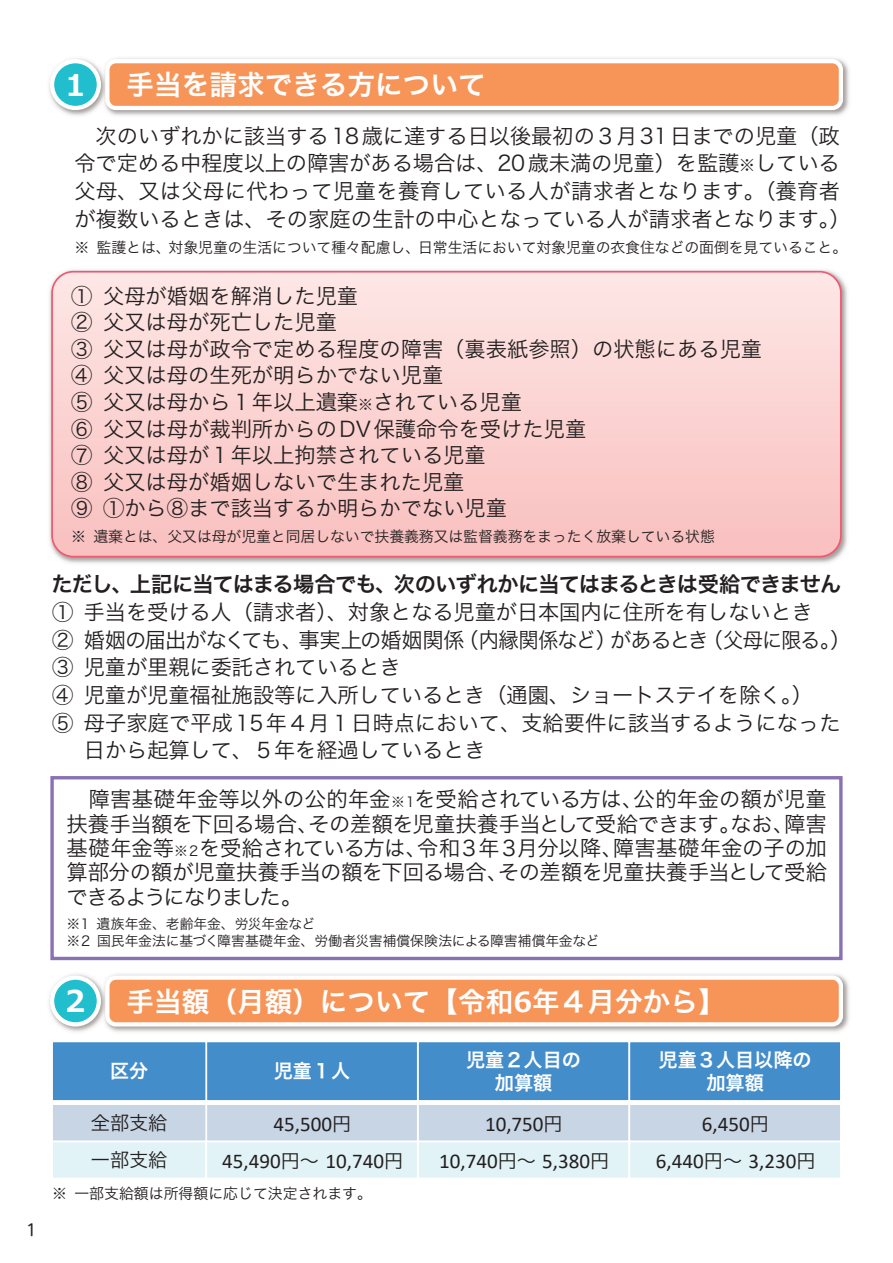
<style>
.page{position:relative;width:893px;height:1263px;background:#fff}
.page>*{position:absolute;margin:0;border:0;box-sizing:border-box;transform-origin:0 0}
.t1{font:700 30px "Meiryo";color:#fff}
.t2{font:27.6px "Hira Kaku Pro W6";color:#fff}
.t3{font:21.3px/27.6px "Hira Kaku Pro W3";color:#231f20}
.t4{font:21.3px/24.5px "Hira Kaku Pro W3";letter-spacing:-.035em;color:#231f20}
.t5{font:21.3px "Hira Kaku Pro W6";letter-spacing:-.05em;color:#231f20}
.t6{font:21.3px "Hira Kaku Pro W3";letter-spacing:-.025em;color:#231f20}
.t7{font:21.3px "Hira Kaku Pro W3";letter-spacing:-.05em;color:#231f20}
.t8{font:21.3px "Hira Kaku Pro W3";letter-spacing:-.03em;color:#231f20}
.t9{font:21.3px "Hira Kaku Pro W3";letter-spacing:.02em;color:#231f20}
.t10{font:21.3px "Hira Kaku Pro W3";letter-spacing:-.02em;color:#231f20}
.t11{font:21px/37.2px "Calibri";color:#231f20;text-align:center}
.t12{font:19.2px/23.4px "Hira Kaku Pro W6";color:#fff;text-align:center}
.t13{font:19.2px "Hira Kaku Pro W3";color:#231f20}
.t14{font:15.9px "UD Shin M Go Pr 6 N";color:#231f20}
.t15{font:15.9px "Hira Kaku Pro W3";color:#231f20}
.t16{font:14.85px "Hira Kaku Pro W3";letter-spacing:-.005em;color:#231f20}
.t17{font:13.8px/17px "Hira Kaku Pro W3";letter-spacing:-.01em;color:#231f20}
.s1{font-family:"Meiryo";font-weight:700}
.s2{font-family:"Hira Kaku Pro W3";font-size:19.2px}
</style>
<div class="page">
<img style="left:49px;top:58px;width:800px;height:58px">
<svg style="left:50px;top:59px;width:51px;height:51px;fill:#21bece"></svg>
<div style="left:107px;top:61px;width:734px;height:47px;background:#f79559;border-radius:9px"></div>
<div style="left:105px;top:59px;width:738px;height:51px;border:4px solid #fff;border-radius:9px"></div>
<img style="left:49px;top:974px;width:800px;height:58px">
<svg style="left:50px;top:975px;width:51px;height:51px;fill:#21bece"></svg>
<div style="left:107px;top:977px;width:734px;height:47px;background:#f79559;border-radius:9px"></div>
<div style="left:105px;top:975px;width:738px;height:51px;border:4px solid #fff;border-radius:9px"></div>
<img style="left:49px;top:270px;width:798px;height:293px">
<svg style="left:52px;top:272px;width:789px;height:285px;background:#fad3d2"></svg>
<div style="left:51px;top:271px;width:791px;height:286px;border:2px solid #f05972;border-radius:21px"></div>
<div style="left:50px;top:776px;width:793px;height:184px;border:3px solid #8972b3"></div>
<div style="left:52px;top:1141px;width:154px;height:37px;background:#e2f3f7"></div>
<div style="left:418px;top:1141px;width:211px;height:37px;background:#e2f3f7"></div>
<div style="left:206px;top:1141px;width:212px;height:37px;background:#e2f3f7"></div>
<div style="left:205px;top:1140px;width:214px;height:39px;border:2px solid #fff"></div>
<div style="left:629px;top:1141px;width:212px;height:37px;background:#e2f3f7"></div>
<div style="left:628px;top:1140px;width:214px;height:39px;border:2px solid #fff"></div>
<div style="left:418px;top:1104px;width:211px;height:37px;background:#c8d5e4"></div>
<div style="left:417px;top:1103px;width:213px;height:39px;border:2px solid #fff"></div>
<div style="left:206px;top:1104px;width:212px;height:37px;background:#c8d5e4"></div>
<div style="left:205px;top:1103px;width:214px;height:39px;border:2px solid #fff"></div>
<div style="left:629px;top:1104px;width:212px;height:37px;background:#c8d5e4"></div>
<div style="left:628px;top:1103px;width:214px;height:39px;border:2px solid #fff"></div>
<div style="left:418px;top:1041px;width:211px;height:60px;background:#448dcb"></div>
<div style="left:417px;top:1040px;width:213px;height:62px;border:2px solid #fff"></div>
<div style="left:206px;top:1041px;width:212px;height:60px;background:#448dcb"></div>
<div style="left:205px;top:1040px;width:214px;height:62px;border:2px solid #fff"></div>
<div style="left:629px;top:1041px;width:212px;height:60px;background:#448dcb"></div>
<div style="left:628px;top:1040px;width:214px;height:62px;border:2px solid #fff"></div>
<div style="left:52px;top:1104px;width:154px;height:37px;background:#c8d5e4"></div>
<div style="left:51px;top:1103px;width:156px;height:39px;border:2px solid #fff"></div>
<div style="left:52px;top:1041px;width:154px;height:60px;background:#448dcb"></div>
<div style="left:51px;top:1040px;width:156px;height:62px;border:2px solid #fff"></div>
<p class="t14" style="left:26px;top:1216px;width:12px">1</p>
<h1 class="t1" style="left:65px;top:64px;width:22px">1</h1>
<p class="t2" style="left:126px;top:60px;width:361px">手当を請求できる方について</p>
<p class="t3" style="left:74px;top:120px;width:767px;text-align:right">　次のいずれかに該当する18歳に達する日以後最初の３月31日までの児童（政している</p>
<p class="t3" style="left:74px;top:148px;width:778px">令で定める中程度以上の障害がある場合は、20歳未満の児童）を監護<br>父母、又は父母に代わって児童を養育している人が請求者となります。（養育者が複数いるときは、その家庭の生計の中心となっている人が請求者となります (。</p>
<p class="t16" style="left:97px;top:234px;width:752px">監護とは、対象児童の生活について種々配慮し、日常生活において対象児童の衣食住などの面倒を見ていること。</p>
<p class="t15" style="left:739px;top:151px;width:17px">※</p>
<p class="t16" style="left:74px;top:234px;width:16px">※</p>
<p class="t3" style="left:71px;top:280px;width:23px">①</p>
<p class="t3" style="left:103px;top:280px;width:257px">父母が婚姻を解消した児童</p>
<p class="t3" style="left:71px;top:307px;width:23px">②</p>
<p class="t3" style="left:103px;top:307px;width:235px">父又は母が死亡した児童</p>
<p class="t3" style="left:71px;top:334px;width:23px">③</p>
<p class="t3" style="left:103px;top:334px;width:661px">父又は母が政令で定める程度の障害（裏表紙参照）の状態にある児童</p>
<p class="t3" style="left:71px;top:360px;width:23px">④</p>
<p class="t3" style="left:103px;top:360px;width:342px">父又は母の生死が明らかでない児童</p>
<p class="t3" style="left:71px;top:387px;width:23px">⑤</p>
<p class="t3" style="left:103px;top:387px;width:257px">父又は母から１年以上遺棄</p>
<p class="t3" style="left:373px;top:387px;width:150px">されている児童</p>
<p class="t16" style="left:358px;top:391px;width:16px">※</p>
<p class="t3" style="left:71px;top:413px;width:23px">⑥</p>
<p class="t3" style="left:103px;top:413px;width:485px">父又は母が裁判所からのDV保護命令を受けた児童</p>
<p class="t3" style="left:71px;top:440px;width:23px">⑦</p>
<p class="t3" style="left:103px;top:440px;width:384px">父又は母が１年以上拘禁されている児童</p>
<p class="t3" style="left:71px;top:467px;width:437px;line-height:26.5px">⑧<br>⑨ ①から⑧まで該当するか明らかでない児童</p>
<p class="t16" style="left:93px;top:523px;width:623px">遺棄とは、父又は母が児童と同居しないで扶養義務又は監督義務をまったく放棄している状態</p>
<p class="t3" style="left:103px;top:466px;width:363px">父又は母が婚姻しないで生まれた児童</p>
<p class="t16" style="left:71px;top:523px;width:16px">※</p>
<p class="t5" style="left:51px;top:565px;width:791px">ただし、上記に当てはまる場合でも、次のいずれかに当てはまるときは受給できません</p>
<p class="t3" style="left:84px;top:597px;width:731px">手当を受ける人（請求者）、対象となる児童が日本国内に住所を有しないとき</p>
<p class="t3" style="left:52px;top:597px;width:23px">①</p>
<p class="t3" style="left:52px;top:624px;width:23px">②</p>
<p class="t7" style="left:84px;top:621px;width:221px">婚姻の届出がなくても、</p>
<p class="t3" style="left:299px;top:624px;width:167px">事実上の婚姻関係</p>
<p class="t3" style="left:457px;top:624px;width:161px">（内縁関係など）</p>
<p class="t3" style="left:610px;top:624px;width:100px">があるとき</p>
<p class="t3" style="left:702px;top:624px;width:151px">（父母に限る (。</p>
<p class="t3" style="left:52px;top:652px;width:23px">③</p>
<p class="t3" style="left:84px;top:652px;width:319px">児童が里親に委託されているとき</p>
<p class="t3" style="left:52px;top:680px;width:23px">④</p>
<p class="t3" style="left:84px;top:680px;width:731px">児童が児童福祉施設等に入所しているとき（通園、ショートステイを除く (。</p>
<p class="t3" style="left:52px;top:707px;width:23px">⑤</p>
<p class="t3" style="left:84px;top:707px;width:758px">母子家庭で平成15年４月１日時点において、支給要件に該当するようになった</p>
<p class="t3" style="left:84px;top:735px;width:403px">日から起算して、５年を経過しているとき</p>
<p class="t9" style="left:66px;top:780px;width:325px">　障害基礎年金等以外の公的年金</p>
<p class="t3" style="left:634px;top:784px;width:195px">公的年金の額が児童</p>
<p class="t6" style="left:415px;top:780px;width:230px">を受給されている方は、</p>
<p class="t17" style="left:391px;top:792px;width:28px">※１</p>
<p class="t10" style="left:66px;top:804px;width:254px">扶養手当額を下回る場合、</p>
<p class="t8" style="left:308px;top:804px;width:434px">その差額を児童扶養手当として受給できます。</p>
<p class="t3" style="left:784px;top:808px;width:44px">障害</p>
<p class="t3" style="left:731px;top:808px;width:65px">なお、</p>
<p class="t7" style="left:417px;top:829px;width:207px">令和３年３月分以降、</p>
<p class="t3" style="left:613px;top:833px;width:215px">障害基礎年金の子の加</p>
<p class="t3" style="left:66px;top:833px;width:109px">基礎年金等</p>
<p class="t6" style="left:199px;top:829px;width:229px">を受給されている方は、</p>
<p class="t17" style="left:174px;top:841px;width:28px">※２</p>
<p class="t4" style="left:66px;top:859px;width:443px">算部分の額が児童扶養手当の額を下回る場合、できるようになりました。</p>
<p class="t17" style="left:78px;top:914px;width:238px">１遺族年金、老齢年金、労災年金など</p>
<p class="t4" style="left:498px;top:859px;width:330px">その差額を児童扶養手当として受給</p>
<p class="t17" style="left:66px;top:914px;width:534px">※<br>※２国民年金法に基づく障害基礎年金、労働者災害補償保険法による障害補償年金など</p>
<h1 class="t1" style="left:65px;top:980px;width:22px">2</h1>
<p class="t2" style="left:126px;top:976px;width:601px">手当額（月額）について【令和<span class="s1">6</span>年４月分から【</p>
<p class="t12" style="left:110px;top:1059px;width:40px">区分</p>
<p class="t12" style="left:274px;top:1059px;width:78px">児童１人</p>
<p class="t12" style="left:466px;top:1047px;width:116px">児童２人目の</p>
<p class="t12" style="left:495px;top:1070px;width:59px">加算額</p>
<p class="t12" style="left:659px;top:1047px;width:155px">児童３人目以降の加算額</p>
<p class="t16" style="left:52px;top:1180px;width:16px">※</p>
<p class="t13" style="left:91px;top:1106px;width:78px">全部支給</p>
<p class="t13" style="left:91px;top:1143px;width:78px">一部支給</p>
<p class="t11" style="left:273px;top:1104px;width:79px">45,500<span class="s2">円</span></p>
<p class="t11" style="left:222px;top:1142px;width:182px">45,490<span class="s2">円～</span> 10,740<span class="s2">円</span></p>
<p class="t16" style="left:74px;top:1180px;width:299px">一部支給額は所得額に応じて決定されます。</p>
<p class="t11" style="left:439px;top:1104px;width:172px">10,750<span class="s2">円<br></span>10,740<span class="s2">円～</span> 5,380<span class="s2">円</span></p>
<p class="t11" style="left:656px;top:1104px;width:161px">6,450<span class="s2">円<br></span>6,440<span class="s2">円～</span> 3,230<span class="s2">円</span></p>
</div>
